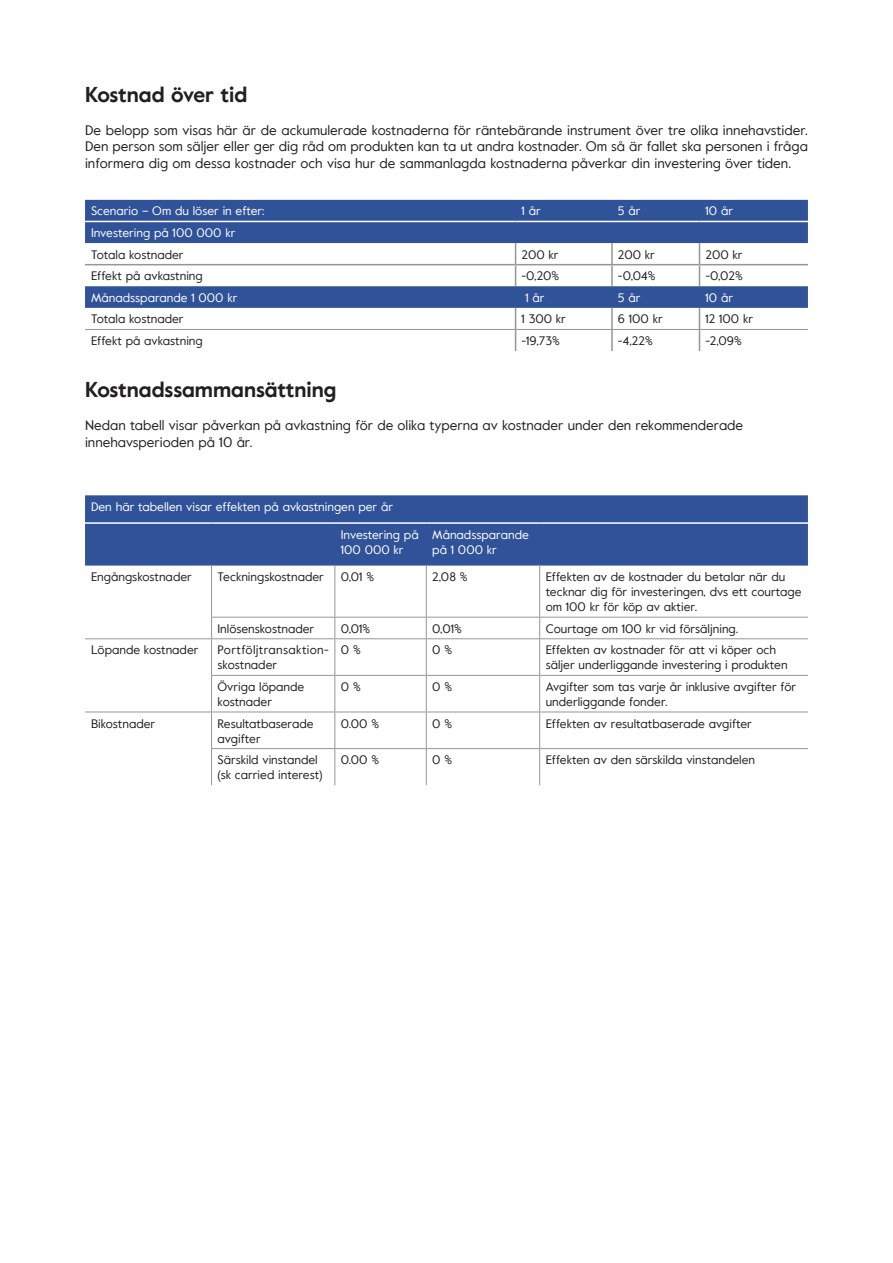
<style>
.page{position:relative;width:893px;height:1263px;background:#fff}
.page>*{position:absolute;margin:0;border:0;box-sizing:border-box;transform-origin:0 0}
.t1{font:700 21px "Value Nordnet";color:#231f20}
.t2{font:13.5px/16.5px "Value Nordnet";color:#231f20;text-align:justify}
.t3{font:12px/15px "Value Nordnet";color:#231f20}
.t4{font:12px "Value Nordnet";color:#fff}
.t5{font:12px/15px "Value Nordnet";letter-spacing:.03em;color:#231f20}
</style>
<div class="page">
<div style="left:85px;top:495px;width:723px;height:71px;background:#305299"></div>
<hr style="left:85px;top:522px;width:127px;height:2px;background:#fff">
<hr style="left:212px;top:522px;width:123px;height:2px;background:#fff">
<hr style="left:335px;top:522px;width:91px;height:2px;background:#fff">
<hr style="left:426px;top:522px;width:114px;height:2px;background:#fff">
<hr style="left:540px;top:522px;width:268px;height:2px;background:#fff">
<hr style="left:334px;top:566px;width:1px;height:51px;background:#969697">
<hr style="left:426px;top:566px;width:1px;height:51px;background:#969697">
<hr style="left:539px;top:566px;width:1px;height:51px;background:#969697">
<hr style="left:211px;top:617px;width:124px;height:1px;background:#969697">
<hr style="left:335px;top:617px;width:91px;height:1px;background:#969697">
<svg style="left:334px;top:617px;width:1px;height:21px"></svg>
<hr style="left:426px;top:617px;width:114px;height:1px;background:#969697">
<svg style="left:426px;top:617px;width:1px;height:21px"></svg>
<hr style="left:540px;top:617px;width:268px;height:1px;background:#969697">
<svg style="left:539px;top:617px;width:1px;height:21px"></svg>
<hr style="left:212px;top:638px;width:123px;height:1px;background:#969697">
<hr style="left:335px;top:638px;width:91px;height:1px;background:#969697">
<hr style="left:334px;top:639px;width:1px;height:36px;background:#969697">
<hr style="left:426px;top:638px;width:114px;height:1px;background:#969697">
<hr style="left:426px;top:639px;width:1px;height:36px;background:#969697">
<hr style="left:540px;top:638px;width:268px;height:1px;background:#969697">
<hr style="left:539px;top:639px;width:1px;height:36px;background:#969697">
<hr style="left:211px;top:675px;width:124px;height:1px;background:#969697">
<hr style="left:335px;top:675px;width:91px;height:1px;background:#969697">
<hr style="left:334px;top:676px;width:1px;height:36px;background:#969697">
<hr style="left:426px;top:675px;width:114px;height:1px;background:#969697">
<hr style="left:426px;top:676px;width:1px;height:36px;background:#969697">
<hr style="left:540px;top:675px;width:268px;height:1px;background:#969697">
<hr style="left:539px;top:676px;width:1px;height:36px;background:#969697">
<hr style="left:212px;top:712px;width:123px;height:1px;background:#969697">
<hr style="left:211px;top:712px;width:1px;height:36px;background:#969697">
<hr style="left:335px;top:712px;width:91px;height:1px;background:#969697">
<hr style="left:334px;top:712px;width:1px;height:36px;background:#969697">
<hr style="left:426px;top:712px;width:114px;height:1px;background:#969697">
<hr style="left:426px;top:712px;width:1px;height:36px;background:#969697">
<hr style="left:540px;top:712px;width:268px;height:1px;background:#969697">
<hr style="left:539px;top:712px;width:1px;height:36px;background:#969697">
<hr style="left:211px;top:566px;width:1px;height:51px;background:#969697">
<svg style="left:211px;top:617px;width:1px;height:21px"></svg>
<hr style="left:85px;top:638px;width:127px;height:1px;background:#969697">
<hr style="left:211px;top:639px;width:1px;height:36px;background:#969697">
<hr style="left:211px;top:676px;width:1px;height:36px;background:#969697">
<hr style="left:85px;top:712px;width:127px;height:1px;background:#969697">
<hr style="left:211px;top:748px;width:124px;height:1px;background:#969697">
<hr style="left:211px;top:749px;width:1px;height:36px;background:#969697">
<hr style="left:335px;top:748px;width:91px;height:1px;background:#969697">
<hr style="left:334px;top:749px;width:1px;height:36px;background:#969697">
<hr style="left:426px;top:748px;width:114px;height:1px;background:#969697">
<hr style="left:426px;top:749px;width:1px;height:36px;background:#969697">
<hr style="left:540px;top:748px;width:268px;height:1px;background:#969697">
<hr style="left:539px;top:749px;width:1px;height:36px;background:#969697">
<svg style="left:85px;top:200px;width:723px;height:108px;fill:#305299"></svg>
<hr style="left:611px;top:243px;width:2px;height:21px;background:#969697">
<hr style="left:85px;top:264px;width:431px;height:1px;background:#969697">
<hr style="left:516px;top:264px;width:96px;height:1px;background:#969697">
<svg style="left:515px;top:243px;width:1px;height:43px"></svg>
<hr style="left:612px;top:264px;width:87px;height:1px;background:#969697">
<hr style="left:611px;top:265px;width:2px;height:21px;background:#969697">
<hr style="left:699px;top:264px;width:109px;height:1px;background:#969697">
<svg style="left:699px;top:243px;width:1px;height:43px"></svg>
<hr style="left:611px;top:308px;width:2px;height:21px;background:#969697">
<svg style="left:515px;top:308px;width:1px;height:43px"></svg>
<hr style="left:611px;top:330px;width:2px;height:21px;background:#969697">
<svg style="left:699px;top:308px;width:1px;height:43px"></svg>
<hr style="left:85px;top:329px;width:431px;height:1px;background:#969697">
<hr style="left:516px;top:329px;width:96px;height:1px;background:#969697">
<hr style="left:612px;top:329px;width:87px;height:1px;background:#969697">
<hr style="left:699px;top:329px;width:109px;height:1px;background:#969697">
<hr style="left:85px;top:221px;width:431px;height:1px;background:#fff">
<hr style="left:516px;top:221px;width:96px;height:1px;background:#fff">
<hr style="left:612px;top:221px;width:87px;height:1px;background:#fff">
<hr style="left:699px;top:221px;width:109px;height:1px;background:#fff">
<p class="t1" style="left:85px;top:80px;width:164px">Kostnad över tid</p>
<p class="t2" style="left:85px;top:121px;width:724px">De belopp som visas här är de ackumulerade kostnaderna för räntebärande instrument över tre olika innehavstider.<br>Den person som säljer eller ger dig råd om produkten kan ta ut andra kostnader. Om så är fallet ska personen i fråga informera dig om dessa kostnader och visa hur de sammanlagda kostnaderna påverkar din investering över tiden.</p>
<p class="t4" style="left:91px;top:203px;width:175px">Scenario – Om du löser in efter:</p>
<p class="t4" style="left:522px;top:203px;width:21px">1 år</p>
<p class="t4" style="left:618px;top:203px;width:24px">5 år</p>
<p class="t4" style="left:705px;top:203px;width:29px">10 år</p>
<p class="t4" style="left:91px;top:225px;width:146px">Investering på 100 000 kr</p>
<p class="t3" style="left:91px;top:247px;width:94px">Totala kostnader</p>
<p class="t3" style="left:522px;top:247px;width:39px">200 kr</p>
<p class="t3" style="left:618px;top:247px;width:39px">200 kr</p>
<p class="t3" style="left:705px;top:247px;width:39px">200 kr</p>
<p class="t3" style="left:91px;top:268px;width:113px">Effekt på avkastning</p>
<p class="t3" style="left:522px;top:268px;width:39px">-0,20%</p>
<p class="t3" style="left:618px;top:268px;width:39px">-0,04%</p>
<p class="t3" style="left:705px;top:268px;width:39px">-0,02%</p>
<p class="t4" style="left:91px;top:289px;width:148px">Månadssparande 1 000 kr</p>
<p class="t4" style="left:525px;top:289px;width:21px">1 år</p>
<p class="t4" style="left:618px;top:289px;width:24px">5 år</p>
<p class="t4" style="left:705px;top:289px;width:29px">10 år</p>
<p class="t3" style="left:91px;top:311px;width:94px">Totala kostnader</p>
<p class="t3" style="left:522px;top:311px;width:46px">1 300 kr</p>
<p class="t3" style="left:618px;top:311px;width:46px">6 100 kr</p>
<p class="t3" style="left:705px;top:311px;width:49px">12 100 kr</p>
<p class="t3" style="left:91px;top:333px;width:113px">Effekt på avkastning</p>
<p class="t3" style="left:522px;top:333px;width:40px">-19,73%</p>
<p class="t3" style="left:618px;top:333px;width:36px">-4,22%</p>
<p class="t3" style="left:705px;top:333px;width:38px">-2,09%</p>
<p class="t1" style="left:85px;top:375px;width:253px">Kostnadssammansättning</p>
<p class="t2" style="left:85px;top:417px;width:660px">Nedan tabell visar påverkan på avkastning för de olika typerna av kostnader under den rekommenderade</p>
<p class="t2" style="left:85px;top:433px;width:169px">innehavsperioden på 10 år.</p>
<p class="t4" style="left:91px;top:498px;width:304px">Den här tabellen visar effekten på avkastningen per år</p>
<p class="t4" style="left:341px;top:526px;width:79px">Investering på</p>
<p class="t4" style="left:341px;top:541px;width:64px">100 000 kr</p>
<p class="t4" style="left:432px;top:526px;width:98px">Månadssparande</p>
<p class="t4" style="left:432px;top:541px;width:66px">på 1 000 kr</p>
<p class="t3" style="left:91px;top:569px;width:102px">Engångskostnader</p>
<p class="t3" style="left:218px;top:569px;width:108px">Teckningskostnader</p>
<p class="t3" style="left:341px;top:569px;width:35px">0,01 %</p>
<p class="t3" style="left:432px;top:569px;width:37px">2,08 %</p>
<p class="t3" style="left:546px;top:569px;width:257px">Effekten av de kostnader du betalar när du tecknar dig för investeringen, dvs ett courtage om 100 kr för köp av aktier.</p>
<p class="t3" style="left:218px;top:621px;width:98px">Inlösenskostnader</p>
<p class="t3" style="left:341px;top:621px;width:31px">0,01%</p>
<p class="t3" style="left:432px;top:621px;width:31px">0,01%</p>
<p class="t3" style="left:546px;top:621px;width:194px">Courtage om 100 kr vid försäljning.</p>
<p class="t3" style="left:91px;top:642px;width:109px">Löpande kostnader</p>
<p class="t5" style="left:218px;top:642px;width:113px">Portföljtransaktion&shy;skostnader</p>
<p class="t3" style="left:341px;top:642px;width:21px">0 %</p>
<p class="t3" style="left:432px;top:642px;width:21px">0 %</p>
<p class="t3" style="left:546px;top:642px;width:232px">Effekten av kostnader för att vi köper och</p>
<p class="t3" style="left:546px;top:657px;width:243px">säljer underliggande investering i produkten</p>
<p class="t3" style="left:218px;top:679px;width:88px">Övriga löpande</p>
<p class="t3" style="left:218px;top:694px;width:56px">kostnader</p>
<p class="t3" style="left:341px;top:679px;width:21px">0 %</p>
<p class="t3" style="left:432px;top:679px;width:21px">0 %</p>
<p class="t3" style="left:546px;top:679px;width:252px">Avgifter som tas varje år inklusive avgifter för</p>
<p class="t3" style="left:546px;top:694px;width:124px">underliggande fonder.</p>
<p class="t3" style="left:91px;top:715px;width:66px">Bikostnader</p>
<p class="t3" style="left:218px;top:715px;width:98px">Resultatbaserade</p>
<p class="t3" style="left:218px;top:730px;width:45px">avgifter</p>
<p class="t3" style="left:341px;top:715px;width:40px">0.00 %</p>
<p class="t3" style="left:432px;top:715px;width:21px">0 %</p>
<p class="t3" style="left:546px;top:715px;width:208px">Effekten av resultatbaserade avgifter</p>
<p class="t3" style="left:218px;top:752px;width:102px">Särskild vinstandel</p>
<p class="t3" style="left:218px;top:767px;width:107px">(sk carried interest)</p>
<p class="t3" style="left:341px;top:752px;width:40px">0.00 %</p>
<p class="t3" style="left:432px;top:752px;width:21px">0 %</p>
<p class="t3" style="left:546px;top:752px;width:211px">Effekten av den särskilda vinstandelen</p>
</div>
